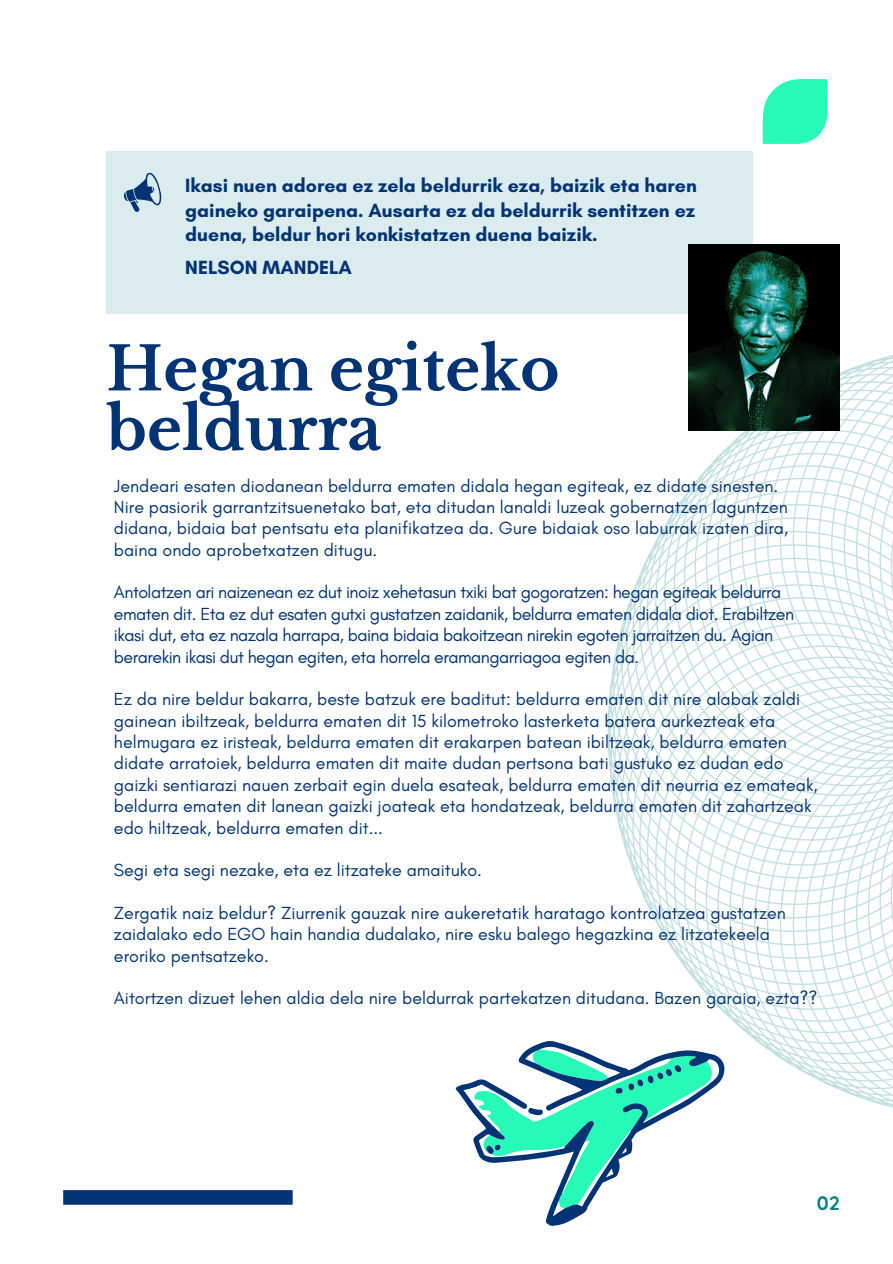
<style>
.page{position:relative;width:893px;height:1264px;background:#fff}
.page>*{position:absolute;margin:0;border:0;box-sizing:border-box;transform-origin:0 0}
.t1{font:700 60px/59.6px "Libre Baskerville";color:#023374}
.t2{font:700 19.5px/24.8px "Glacial Indifference";color:#023374;text-align:justify}
.t3{font:700 19.5px "Quicksand";color:#098287}
.t4{font:17.85px/21.3px "Glacial Indifference";color:#023374}
.t5{font:17.85px/21.3px "Glacial Indifference";letter-spacing:-.03em;color:#023374}
</style>
<div class="page">
<svg style="left:762px;top:79px;width:65px;height:65px"></svg>
<div style="left:63px;top:1190px;width:229px;height:14px;background:#023374"></div>
<svg style="left:607px;top:344px;width:285px;height:764px"></svg>
<div style="left:106px;top:151px;width:647px;height:162px;background:#daeced"></div>
<svg style="left:123px;top:172px;width:39px;height:40px"></svg>
<svg style="left:549px;top:1033px;width:182px;height:193px"></svg>
<svg style="left:455px;top:1040px;width:269px;height:185px"></svg>
<svg style="left:474px;top:1049px;width:238px;height:167px"></svg>
<img style="left:689px;top:245px;width:150px;height:185px">
<p class="t2" style="left:185px;top:173px;width:513px">Ikasi nuen adorea ez zela beldurrik eza, baizik eta haren gaineko garaipena. Ausarta ez da beldurrik sentitzen ez duena, beldur hori konkistatzen duena baizik.</p>
<p class="t2" style="left:185px;top:255px;width:168px">NELSON MANDELA</p>
<p class="t1" style="left:106px;top:339px;width:454px">Hegan egiteko beldurra</p>
<p class="t4" style="left:114px;top:475px;width:666px">Jendeari esaten diodanean beldurra ematen didala hegan egiteak, ez didate sinesten.</p>
<p class="t4" style="left:114px;top:496px;width:675px;text-align:justify">Nire pasiorik garrantzitsuenetako bat, eta ditudan lanaldi luzeak gobernatzen laguntzen didana, bidaia bat pentsatu eta planifikatzea da. Gure bidaiak oso laburrak izaten dira, baina ondo aprobetxatzen ditugu.</p>
<p class="t5" style="left:114px;top:581px;width:681px">Antolatzen ari naizenean ez dut inoiz xehetasun txiki bat gogoratzen: hegan egiteak beldurra ematen dit. Eta ez dut esaten gutxi gustatzen zaidanik, beldurra ematen didala diot. Erabiltzen ikasi dut, eta ez nazala harrapa, baina bidaia bakoitzean nirekin egoten jarraitzen du. Agian berarekin ikasi dut hegan egiten, eta horrela eramangarriagoa egiten da.</p>
<p class="t4" style="left:114px;top:688px;width:705px">Ez da nire beldur bakarra, beste batzuk ere baditut: beldurra ematen dit nire alabak zaldi gainean ibiltzeak, beldurra ematen dit 15 kilometroko lasterketa batera aurkezteak eta helmugara ez iristeak, beldurra ematen dit erakarpen batean ibiltzeak, beldurra ematen didate arratoiek, beldurra ematen dit maite dudan pertsona bati gustuko ez dudan edo gaizki sentiarazi nauen zerbait egin duela esateak, beldurra ematen dit neurria ez emateak, beldurra ematen dit lanean gaizki joateak eta hondatzeak, beldurra ematen dit zahartzeak edo hiltzeak, beldurra ematen dit...</p>
<p class="t4" style="left:114px;top:859px;width:369px">Segi eta segi nezake, eta ez litzateke amaituko.</p>
<p class="t4" style="left:114px;top:902px;width:673px">Zergatik naiz beldur? Ziurrenik gauzak nire aukeretatik haratago kontrolatzea gustatzen zaidalako edo EGO hain handia dudalako, nire esku balego hegazkina ez litzatekeela eroriko pentsatzeko.</p>
<p class="t4" style="left:114px;top:987px;width:705px">Aitortzen dizuet lehen aldia dela nire beldurrak partekatzen ditudana. Bazen garaia, ezta??</p>
<p class="t3" style="left:816px;top:1190px;width:24px">02</p>
</div>
